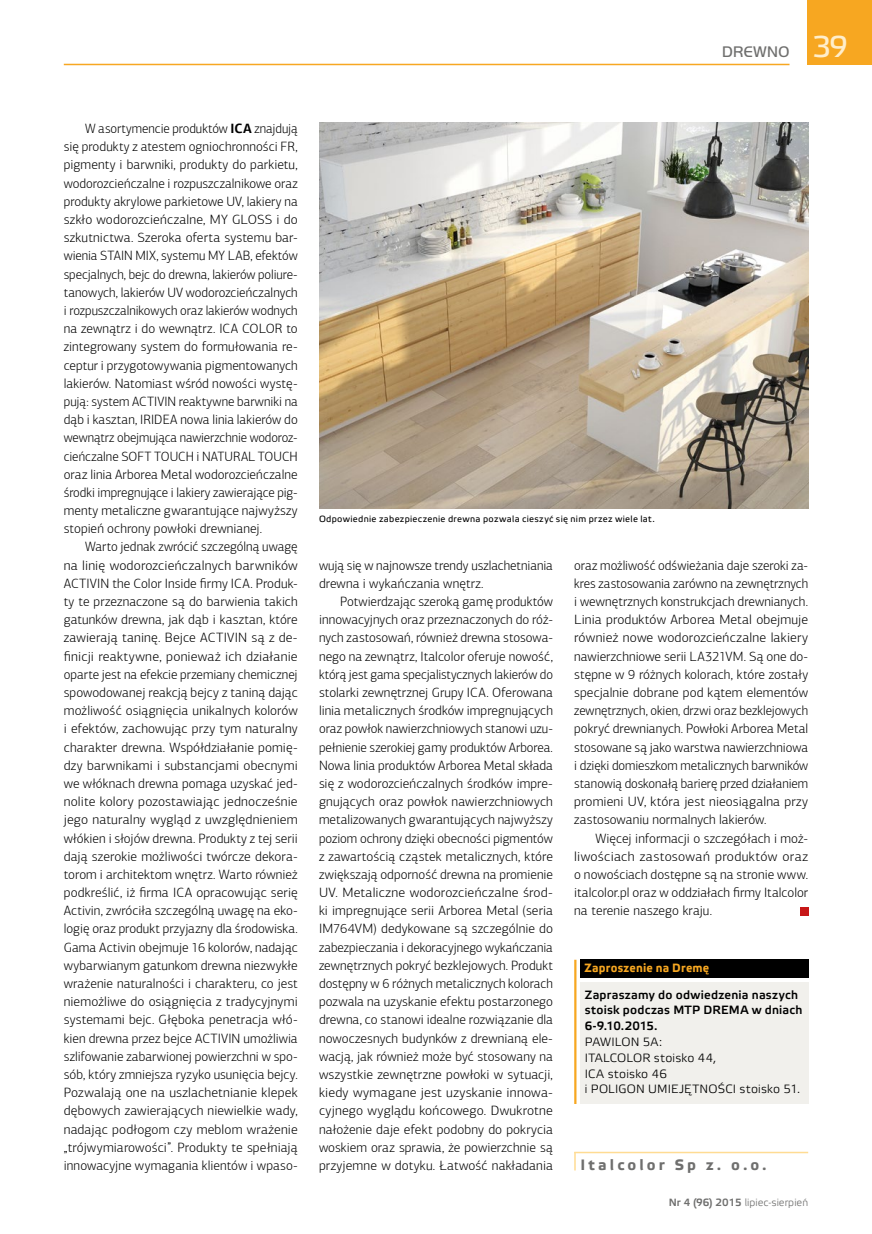
<style>
.page{position:relative;width:872px;height:1234px;background:#fff}
.page>*{position:absolute;margin:0;border:0;box-sizing:border-box;transform-origin:0 0}
.t1{font:30px "Elektra Text Pro";color:#ffeecb}
.t2{font:15.9px "Handel Gothic DOT Ligh";letter-spacing:.025em;color:#6f6f6e;scale:.96 1}
.t3{font:700 15px "Elektra Text Pro";letter-spacing:.21em;color:#6f6f6e}
.t4{font:300 13.5px/18.1px "PF Agora Sans Pro";letter-spacing:.005em;color:#000;text-align:justify}
.t5{font:12px/15.8px "Elektra Light Pro";letter-spacing:.015em;color:#000}
.t6{font:700 12px/15.8px "Elektra Light Pro";letter-spacing:.02em;color:#000}
.t7{font:700 12px "Elektra Text Pro";letter-spacing:.02em;color:#f7a721;scale:.95 1}
.t8{font:10.5px "Elektra Light Pro";color:#6f6f6e}
.t9{font:9px "Elektra Text Pro";letter-spacing:.03em;color:#000}
.s1{font-weight:700}
.s2{font-family:"Elektra Medium Pro"}
</style>
<div class="page">
<svg style="left:574px;top:1152px;width:2px;height:18px"></svg>
<hr style="left:574px;top:1151px;width:234px;height:1px;background:#ffdc93">
<div style="left:580px;top:981px;width:228px;height:122px;background:#f1f0ec"></div>
<div style="left:580px;top:959px;width:228px;height:18px;background:#000"></div>
<hr style="left:574px;top:959px;width:2px;height:144px;background:#f7a721">
<div style="left:800px;top:906px;width:8px;height:9px;background:#c71718"></div>
<img style="left:319px;top:122px;width:489px;height:386px">
<hr style="left:64px;top:64px;width:725px;height:1px;background:#f7a721">
<div style="left:806px;top:0;width:66px;height:65px;background:#f7a721"></div>
<p class="t2" style="left:722px;top:43px;width:72px">DREWNO</p>
<h1 class="t1" style="left:812px;top:30px;width:37px">39</h1>
<p class="t4" style="left:64px;top:119px;width:235px;text-indent:21px">W asortymencie produktów <span class="s1">ICA</span> znajdują się produkty z atestem ogniochronności FR, pigmenty i barwniki, produkty do parkietu, wodorozcieńczalne i rozpuszczalnikowe oraz produkty akrylowe parkietowe UV, lakiery na szkło wodorozcieńczalne, MY GLOSS i do szkutnictwa. Szeroka oferta systemu bar&shy;wienia STAIN MIX, systemu MY LAB, efektów specjalnych, bejc do drewna, lakierów poliure&shy;tanowych, lakierów UV wodorozcieńczalnych i rozpuszczalnikowych oraz lakierów wodnych na zewnątrz i do wewnątrz. ICA COLOR to zintegrowany system do formułowania re&shy;ceptur i przygotowywania pigmentowanych lakierów. Natomiast wśród nowości wystę&shy;pują: system ACTIVIN reaktywne barwniki na dąb i kasztan, IRIDEA nowa linia lakierów do wewnątrz obejmująca nawierzchnie wodoroz&shy;cieńczalne SOFT TOUCH i NATURAL TOUCH oraz linia Arborea Metal wodorozcieńczalne środki impregnujące i lakiery zawierające pig&shy;menty metaliczne gwarantujące najwyższy stopień ochrony powłoki drewnianej.</p>
<p class="t4" style="left:64px;top:538px;width:235px;text-indent:21px">Warto jednak zwrócić szczególną uwagę na linię wodorozcieńczalnych barwników ACTIVIN the Color Inside firmy ICA. Produk&shy;ty te przeznaczone są do barwienia takich gatunków drewna, jak dąb i kasztan, które zawierają taninę. Bejce ACTIVIN są z de&shy;finicji reaktywne, ponieważ ich działanie oparte jest na efekcie przemiany chemicznej spowodowanej reakcją bejcy z taniną dając możliwość osiągnięcia unikalnych kolorów i efektów, zachowując przy tym naturalny charakter drewna. Współdziałanie pomię&shy;dzy barwnikami i substancjami obecnymi we włóknach drewna pomaga uzyskać jed&shy;nolite kolory pozostawiając jednocześnie jego naturalny wygląd z uwzględnieniem włókien i słojów drewna. Produkty z tej serii dają szerokie możliwości twórcze dekora&shy;torom i architektom wnętrz. Warto również podkreślić, iż firma ICA opracowując serię Activin, zwróciła szczególną uwagę na eko&shy;logię oraz produkt przyjazny dla środowiska.<br>Gama Activin obejmuje 16 kolorów, nadając wybarwianym gatunkom drewna niezwykłe wrażenie naturalności i charakteru, co jest niemożliwe do osiągnięcia z tradycyjnymi systemami bejc. Głęboka penetracja włó&shy;kien drewna przez bejce ACTIVIN umożliwia szlifowanie zabarwionej powierzchni w spo&shy;sób, który zmniejsza ryzyko usunięcia bejcy.<br>Pozwalają one na uszlachetnianie klepek dębowych zawierających niewielkie wady, nadając podłogom czy meblom wrażenie „trójwymiarowości”. Produkty te spełniają innowacyjne wymagania klientów i wpaso-</p>
<p class="t9" style="left:319px;top:514px;width:337px">Odpowiednie zabezpieczenie drewna pozwala cieszyć się nim przez wiele lat.</p>
<p class="t4" style="left:319px;top:556px;width:235px">wują się w najnowsze trendy uszlachetniania drewna i wykańczania wnętrz.</p>
<p class="t4" style="left:319px;top:592px;width:235px;text-indent:21px">Potwierdzając szeroką gamę produktów innowacyjnych oraz przeznaczonych do róż&shy;nych zastosowań, również drewna stosowa&shy;nego na zewnątrz, Italcolor oferuje nowość, którą jest gama specjalistycznych lakierów do stolarki zewnętrznej Grupy ICA. Oferowana linia metalicznych środków impregnujących oraz powłok nawierzchniowych stanowi uzu&shy;pełnienie szerokiej gamy produktów Arborea.<br>Nowa linia produktów Arborea Metal składa się z wodorozcieńczalnych środków impre&shy;gnujących oraz powłok nawierzchniowych metalizowanych gwarantujących najwyższy poziom ochrony dzięki obecności pigmentów z zawartością cząstek metalicznych, które zwiększają odporność drewna na promienie UV. Metaliczne wodorozcieńczalne środ&shy;ki impregnujące serii Arborea Metal (seria IM764VM) dedykowane są szczególnie do zabezpieczania i dekoracyjnego wykańczania zewnętrznych pokryć bezklejowych. Produkt dostępny w 6 różnych metalicznych kolorach pozwala na uzyskanie efektu postarzonego drewna, co stanowi idealne rozwiązanie dla nowoczesnych budynków z drewnianą ele&shy;wacją, jak również może być stosowany na wszystkie zewnętrzne powłoki w sytuacji, kiedy wymagane jest uzyskanie innowa&shy;cyjnego wyglądu końcowego. Dwukrotne nałożenie daje efekt podobny do pokrycia woskiem oraz sprawia, że powierzchnie są przyjemne w dotyku. Łatwość nakładania</p>
<p class="t4" style="left:574px;top:556px;width:235px">oraz możliwość odświeżania daje szeroki za&shy;kres zastosowania zarówno na zewnętrznych i wewnętrznych konstrukcjach drewnianych.<br>Linia produktów Arborea Metal obejmuje również nowe wodorozcieńczalne lakiery nawierzchniowe serii LA321VM. Są one do&shy;stępne w 9 różnych kolorach, które zostały specjalnie dobrane pod kątem elementów zewnętrznych, okien, drzwi oraz bezklejowych pokryć drewnianych. Powłoki Arborea Metal stosowane są jako warstwa nawierzchniowa i dzięki domieszkom metalicznych barwników stanowią doskonałą barierę przed działaniem promieni UV, która jest nieosiągalna przy zastosowaniu normalnych lakierów.</p>
<p class="t4" style="left:574px;top:828px;width:235px;text-indent:21px">Więcej informacji o szczegółach i moż&shy;liwościach zastosowań produktów oraz o nowościach dostępne są na stronie www. italcolor.pl oraz w oddziałach firmy Italcolor na terenie naszego kraju.</p>
<p class="t7" style="left:584px;top:961px;width:133px">Zaproszenie na Dremę</p>
<p class="t6" style="left:585px;top:986px;width:219px">Zapraszamy do odwiedzenia naszych stoisk podczas MTP DREMA w dniach<br>6-9.10.2015.</p>
<p class="t5" style="left:585px;top:1034px;width:217px">PAWILON 5A:<br>ITALCOLOR stoisko 44,<br>ICA stoisko 46<br>i POLIGON UMIEJĘTNOŚCI stoisko 51.</p>
<p class="t3" style="left:580px;top:1156px;width:188px">Italcolor Sp z. o.o.</p>
<p class="t8" style="left:669px;top:1196px;width:141px"><span class="s2">Nr 4 (96) 2015</span> lipiec-sierpień</p>
</div>
